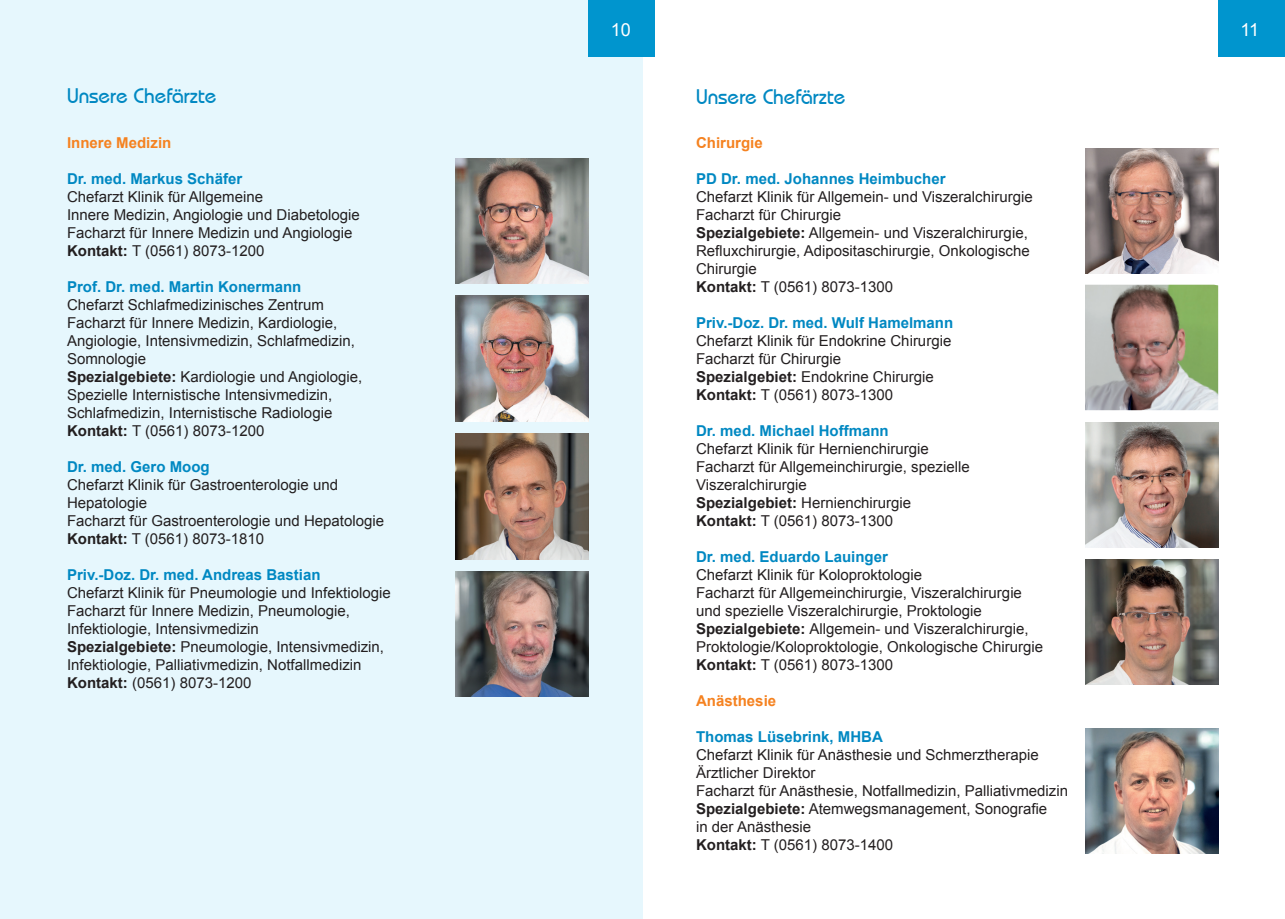
<style>
.page{position:relative;width:1285px;height:919px;background:#fff}
.page>*{position:absolute;margin:0;border:0;box-sizing:border-box;transform-origin:0 0}
.t1{font:21px "Bimini Normal";color:#0088c2}
.t2{font:18px "Arial";color:#fff}
.t3{font:15px/18px "Arial";color:#231f20}
.t4{font:700 15px "Arial";color:#0088c2}
.t5{font:700 15px "Arial";color:#f58220}
.s1{font-weight:700}
</style>
<div class="page">
<div style="left:1217px;top:0;width:67px;height:56px;background:#0095ce"></div>
<img style="left:1085px;top:148px;width:132px;height:126px">
<img style="left:1085px;top:285px;width:132px;height:125px">
<img style="left:1085px;top:422px;width:132px;height:125px">
<img style="left:1085px;top:728px;width:132px;height:125px">
<div style="left:0;top:0;width:642px;height:918px;background:#e6f7fd"></div>
<div style="left:588px;top:0;width:67px;height:56px;background:#0095ce"></div>
<img style="left:455px;top:158px;width:133px;height:125px">
<img style="left:455px;top:296px;width:133px;height:125px">
<img style="left:455px;top:571px;width:133px;height:125px">
<img style="left:455px;top:433px;width:133px;height:126px">
<img style="left:1085px;top:559px;width:132px;height:126px">
<h1 class="t1" style="left:67px;top:83px;width:151px">Unsere Chefärzte</h1>
<p class="t5" style="left:67px;top:133px;width:106px">Innere Medizin</p>
<p class="t4" style="left:67px;top:169px;width:177px">Dr. med. Markus Schäfer</p>
<p class="t3" style="left:67px;top:188px;width:294px">Chefarzt Klinik für Allgemeine<br>Innere Medizin, Angiologie und Diabetologie Facharzt für Innere Medizin und Angiologie <span class="s1">Kontakt:</span> T (0561) 8073-1200</p>
<p class="t4" style="left:67px;top:277px;width:236px">Prof. Dr. med. Martin Konermann</p>
<p class="t3" style="left:67px;top:296px;width:297px">Chefarzt Schlafmedizinisches Zentrum Facharzt für Innere Medizin, Kardiologie, Angiologie, Intensivmedizin, Schlafmedizin, Somnologie<br><span class="s1">Spezialgebiete:</span> Kardiologie und Angiologie, Spezielle Internistische Intensivmedizin, Schlafmedizin, Internistische Radiologie <span class="s1">Kontakt:</span> T (0561) 8073-1200</p>
<p class="t4" style="left:67px;top:457px;width:144px">Dr. med. Gero Moog</p>
<p class="t3" style="left:67px;top:476px;width:318px">Chefarzt Klinik für Gastroenterologie und Hepatologie<br>Facharzt für Gastroenterologie und Hepatologie <span class="s1">Kontakt:</span> T (0561) 8073-1810</p>
<p class="t4" style="left:67px;top:565px;width:255px">Priv.-Doz. Dr. med. Andreas Bastian</p>
<p class="t3" style="left:67px;top:584px;width:325px">Chefarzt Klinik für Pneumologie und Infektiologie Facharzt für Innere Medizin, Pneumologie, Infektiologie, Intensivmedizin<br><span class="s1">Spezialgebiete:</span> Pneumologie, Intensivmedizin, Infektiologie, Palliativmedizin, Notfallmedizin <span class="s1">Kontakt:</span> (0561) 8073-1200</p>
<p class="t2" style="left:610px;top:18px;width:22px">10</p>
<h1 class="t1" style="left:696px;top:85px;width:151px">Unsere Chefärzte</h1>
<p class="t5" style="left:696px;top:132px;width:68px">Chirurgie</p>
<p class="t4" style="left:696px;top:168px;width:251px">PD Dr. med. Johannes Heimbucher</p>
<p class="t3" style="left:696px;top:187px;width:338px">Chefarzt Klinik für Allgemein- und Viszeralchirurgie Facharzt für Chirurgie<br><span class="s1">Spezialgebiete:</span> Allgemein- und Viszeralchirurgie, Refluxchirurgie, Adipositaschirurgie, Onkologische Chirurgie<br><span class="s1">Kontakt:</span> T (0561) 8073-1300</p>
<p class="t4" style="left:696px;top:312px;width:258px">Priv.-Doz. Dr. med. Wulf Hamelmann</p>
<p class="t3" style="left:696px;top:331px;width:257px">Chefarzt Klinik für Endokrine Chirurgie<br>Facharzt für Chirurgie<br><span class="s1">Spezialgebiet:</span> Endokrine Chirurgie<br><span class="s1">Kontakt:</span> T (0561) 8073-1300</p>
<p class="t4" style="left:696px;top:420px;width:194px">Dr. med. Michael Hoffmann</p>
<p class="t3" style="left:696px;top:439px;width:275px">Chefarzt Klinik für Hernienchirurgie Facharzt für Allgemeinchirurgie, spezielle Viszeralchirurgie<br><span class="s1">Spezialgebiet:</span> Hernienchirurgie <span class="s1">Kontakt:</span> T (0561) 8073-1300</p>
<p class="t4" style="left:696px;top:546px;width:193px">Dr. med. Eduardo Lauinger</p>
<p class="t3" style="left:696px;top:565px;width:348px">Chefarzt Klinik für Koloproktologie<br>Facharzt für Allgemeinchirurgie, Viszeralchirurgie und spezielle Viszeralchirurgie, Proktologie <span class="s1">Spezialgebiete:</span> Allgemein- und Viszeralchirurgie, Proktologie/Koloproktologie, Onkologische Chirurgie <span class="s1">Kontakt:</span> T (0561) 8073-1300</p>
<p class="t5" style="left:696px;top:690px;width:82px">Anästhesie</p>
<p class="t4" style="left:696px;top:726px;width:188px">Thomas Lüsebrink, MHBA</p>
<p class="t3" style="left:696px;top:745px;width:373px">Chefarzt Klinik für Anästhesie und Schmerztherapie Ärztlicher Direktor<br>Facharzt für Anästhesie, Notfallmedizin, Palliativmedizin <span class="s1">Spezialgebiete:</span> Atemwegsmanagement, Sonografie<br>in der Anästhesie<br><span class="s1">Kontakt:</span> T (0561) 8073-1400</p>
<p class="t2" style="left:1240px;top:18px;width:20px">11</p>
</div>
